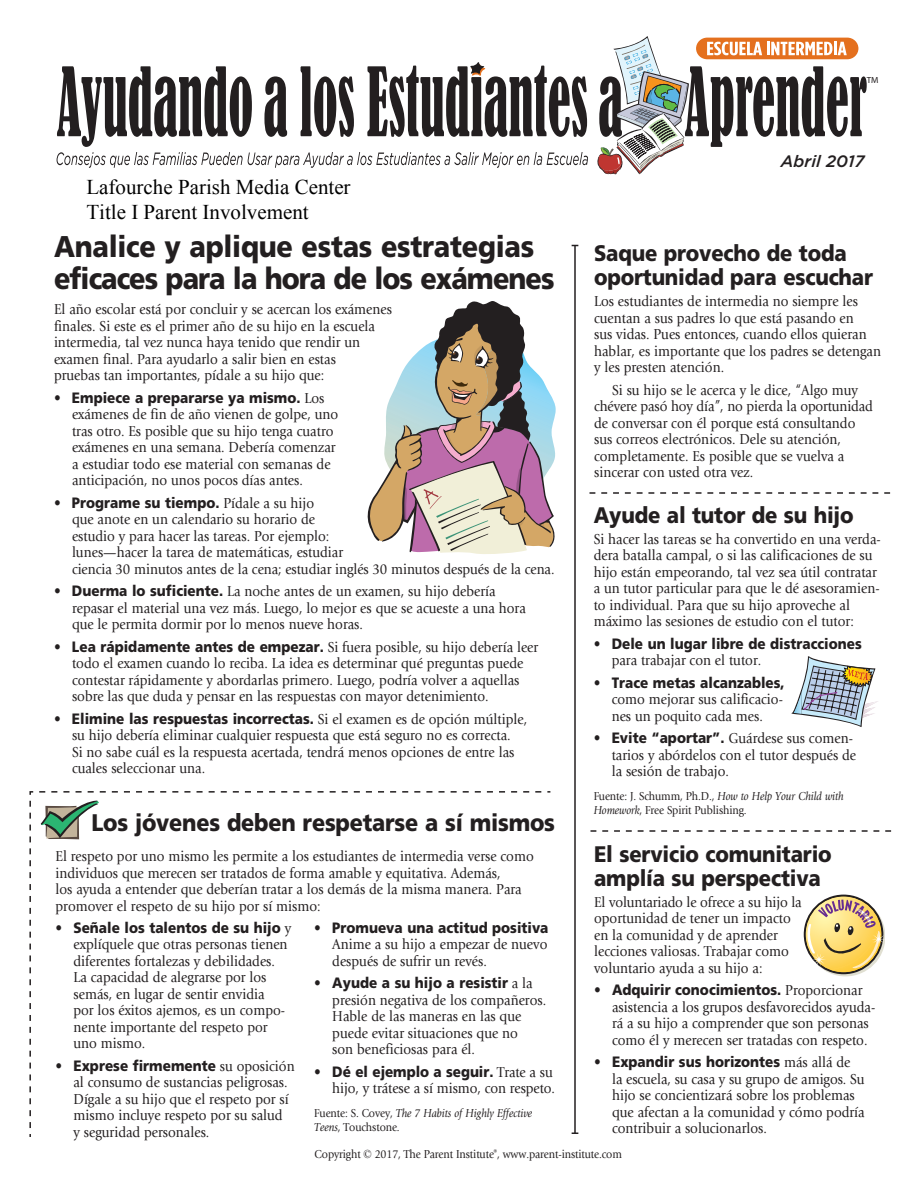
<style>
.page{position:relative;width:918px;height:1188px;background:#fff}
.page>*{position:absolute;margin:0;border:0;box-sizing:border-box;transform-origin:0 0}
.Heading_Large{font:900 30px/31.5px "Frutiger LT Std";letter-spacing:-.01em;color:#231f20;scale:.9 1}
.Heading_2{font:900 24px "Frutiger LT Std";letter-spacing:-.01em;color:#231f20;scale:.9 1}
.Heading_3{font:900 22.5px/24px "Frutiger LT Std";letter-spacing:-.01em;color:#231f20;scale:.9 1}
.t1{font:21px/25.5px "Times New Roman";color:#000}
.t2{font:italic 500 16.5px "Gotham";color:#231f20}
.Bulleted_Text{font:15px/16.5px "Giovanni";color:#231f20;scale:.9 1}
.Body_Text{font:15px/16.5px "Giovanni";color:#231f20;scale:.9 1}
.Bulleted_Text-2{font:900 15px/16.5px "Frutiger LT Std";color:#231f20;scale:.9 1}
.Source_Font{font:12px/13.5px "Giovanni";letter-spacing:-.01em;color:#231f20;scale:.9 1}
.Source_Font-2{font:italic 12px/13.5px "Giovanni";letter-spacing:-.01em;color:#231f20;scale:.9 1}
.t3{font:8.85px "Myriad Pro";color:#231f20}
.s1{font-family:"Frutiger LT Std";font-weight:900}
.s2{font-style:normal}
.s3{font-family:"Giovanni";font-weight:400}
.s4{font-style:italic}
.s5{font-family:"Times New Roman"}
</style>
<div class="page">
<hr style="left:574px;top:246px;width:2px;height:887px;background:#231f20">
<svg style="left:572px;top:1132px;width:6px;height:2px"></svg>
<svg style="left:590px;top:492px;width:300px;height:2px"></svg>
<svg style="left:591px;top:830px;width:300px;height:2px"></svg>
<svg style="left:29px;top:791px;width:522px;height:346px"></svg>
<svg style="left:57px;top:62px;width:531px;height:106px"></svg>
<svg style="left:597px;top:36px;width:270px;height:138px"></svg>
<svg style="left:41px;top:801px;width:58px;height:38px"></svg>
<svg style="left:368px;top:301px;width:188px;height:253px"></svg>
<svg style="left:791px;top:656px;width:87px;height:71px"></svg>
<svg style="left:804px;top:895px;width:79px;height:79px"></svg>
<svg style="left:805px;top:900px;width:80px;height:71px"></svg>
<p class="t3" style="left:867px;top:74px;width:13px">TM</p>
<h3 class="t1" style="left:86px;top:174px;width:266px">Lafourche Parish Media Center<br>Title I Parent Involvement</h3>
<p class="Heading_Large" style="left:54px;top:231px;width:558px">Analice y aplique estas estrategias eficaces para la hora de los exámenes</p>
<p class="Body_Text" style="left:54px;top:301px;width:377px">El año escolar está por concluir y se acercan los exámenes finales. Si este es el primer año de su hijo en la escuela intermedia, tal vez nunca haya tenido que rendir un examen final. Para ayudarlo a salir bien en estas<br>pruebas tan importantes, pídale a su hijo que:</p>
<p class="Bulleted_Text" style="left:72px;top:390px;width:297px;text-indent:-18px"><span class="s1">• Empiece a prepararse ya mismo.</span> Los exámenes de fin de año vienen de golpe, uno tras otro. Es posible que su hijo tenga cuatro exámenes en una semana. Debería comenzar a estudiar todo ese material con semanas de anticipación, no unos pocos días antes.</p>
<p class="Bulleted_Text" style="left:72px;top:495px;width:538px;text-indent:-18px"><span class="s1">• Programe su tiempo.</span> Pídale a su hijo<br>que anote en un calendario su horario de<br>estudio y para hacer las tareas. Por ejemplo:<br>lunes—hacer la tarea de matemáticas, estudiar<br>ciencia 30 minutos antes de la cena; estudiar inglés 30 minutos después de la cena.</p>
<p class="Bulleted_Text" style="left:72px;top:583px;width:506px;text-indent:-18px"><span class="s1">• Duerma lo suficiente.</span> La noche antes de un examen, su hijo debería repasar el material una vez más. Luego, lo mejor es que se acueste a una hora que le permita dormir por lo menos nueve horas.</p>
<p class="Bulleted_Text" style="left:72px;top:639px;width:520px;text-indent:-18px"><span class="s1">• Lea rápidamente antes de empezar.</span> Si fuera posible, su hijo debería leer todo el examen cuando lo reciba. La idea es determinar qué preguntas puede contestar rápidamente y abordarlas primero. Luego, podría volver a aquellas sobre las que duda y pensar en las respuestas con mayor detenimiento.</p>
<p class="Bulleted_Text" style="left:72px;top:711px;width:507px;text-indent:-18px"><span class="s1">• Elimine las respuestas incorrectas.</span> Si el examen es de opción múltiple, su hijo debería eliminar cualquier respuesta que está seguro no es correcta.<br>Si no sabe cuál es la respuesta acertada, tendrá menos opciones de entre las cuales seleccionar una.</p>
<p class="Heading_2" style="left:92px;top:808px;width:517px">Los jóvenes deben respetarse a sí mismos</p>
<p class="Body_Text" style="left:56px;top:848px;width:533px">El respeto por uno mismo les permite a los estudiantes de intermedia verse como individuos que merecen ser tratados de forma amable y equitativa. Además,<br>los ayuda a entender que deberían tratar a los demás de la misma manera. Para promover el respeto de su hijo por sí mismo:</p>
<p class="Bulleted_Text" style="left:74px;top:920px;width:243px;text-indent:-18px"><span class="s1">• Señale los talentos de su hijo</span> y explíquele que otras personas tienen diferentes fortalezas y debilidades.<br>La capacidad de alegrarse por los semás, en lugar de sentir envidia<br>por los éxitos ajemos, es un compo&shy;nente importante del respeto por uno mismo.</p>
<p class="Bulleted_Text" style="left:74px;top:1058px;width:247px;text-indent:-18px"><span class="s1">• Exprese firmemente</span> su oposición al consumo de sustancias peligrosas.<br>Dígale a su hijo que el respeto por sí mismo incluye respeto por su salud<br>y seguridad personales.</p>
<p class="Bulleted_Text" style="left:332px;top:920px;width:242px;text-align:justify;text-indent:-18px"><span class="s1">• Promueva una actitud positiva </span>Anime a su hijo a empezar de nuevo después de sufrir un revés.</p>
<p class="Bulleted_Text" style="left:332px;top:975px;width:239px;text-indent:-18px"><span class="s1">• Ayude a su hijo a resistir</span> a la presión negativa de los compañeros.<br>Hable de las maneras en las que puede evitar situaciones que no<br>son beneficiosas para él.</p>
<p class="Bulleted_Text" style="left:314px;top:1064px;width:269px;text-align:right"><span class="s1">• Dé el ejemplo a seguir.</span> Trate a su hijo, y trátese a sí mismo, con respeto.</p>
<p class="Source_Font-2" style="left:314px;top:1107px;width:244px"><span class="s2">Fuente: S. Covey,</span> The 7 Habits of Highly Effective<br>Teens<span class="s2">, Touchstone.</span></p>
<p class="t2" style="left:781px;top:150px;width:85px">Abril 2017</p>
<p class="Heading_3" style="left:594px;top:241px;width:311px">Saque provecho de toda oportunidad para escuchar</p>
<p class="Body_Text" style="left:594px;top:293px;width:320px">Los estudiantes de intermedia no siempre les cuentan a sus padres lo que está pasando en<br>sus vidas. Pues entonces, cuando ellos quieran hablar, es importante que los padres se detengan y les presten atención.</p>
<p class="Body_Text" style="left:594px;top:382px;width:311px;text-indent:18px">Si su hijo se le acerca y le dice, “Algo muy chévere pasó hoy día”, no pierda la oportunidad de conversar con él porque está consultando sus correos electrónicos. Dele su atención, completamente. Es posible que se vuelva a sincerar con usted otra vez.</p>
<p class="Heading_3" style="left:594px;top:503px;width:290px">Ayude al tutor de su hijo</p>
<p class="Body_Text" style="left:594px;top:531px;width:320px">Si hacer las tareas se ha convertido en una verda&shy;dera batalla campal, o si las calificaciones de su hijo están empeorando, tal vez sea útil contratar a un tutor particular para que le dé asesoramien&shy;to individual. Para que su hijo aproveche al máximo las sesiones de estudio con el tutor:</p>
<p class="Bulleted_Text-2" style="left:612px;top:635px;width:279px;text-indent:-18px">• Dele un lugar libre de distracciones <span class="s3">para trabajar con el tutor.</span></p>
<p class="Bulleted_Text" style="left:612px;top:675px;width:194px;text-align:justify;text-indent:-18px"><span class="s1">• Trace metas alcanzables, </span>como mejorar sus calificacio&shy;nes un poquito cada mes.</p>
<p class="Bulleted_Text" style="left:612px;top:730px;width:273px;text-indent:-18px"><span class="s1">• Evite “aportar”.</span> Guárdese sus comen&shy;tarios y abórdelos con el tutor después de la sesión de trabajo.</p>
<p class="Source_Font" style="left:594px;top:790px;width:279px">Fuente: J. Schumm, Ph.D., <span class="s4">How to Help Your Child with<br>Homework</span>, Free Spirit Publishing.</p>
<p class="Heading_3" style="left:594px;top:842px;width:266px">El servicio comunitario amplía su perspectiva</p>
<p class="Body_Text" style="left:594px;top:894px;width:232px">El voluntariado le ofrece a su hijo la oportunidad de tener un impacto en la comunidad y de aprender lecciones valiosas. Trabajar como voluntario ayuda a su hijo a:</p>
<p class="Bulleted_Text" style="left:612px;top:982px;width:294px;text-indent:-18px"><span class="s1">• Adquirir conocimientos.</span> Proporcionar asistencia a los grupos desfavorecidos ayuda&shy;rá a su hijo a comprender que son personas como él y merecen ser tratadas con respeto.</p>
<p class="Bulleted_Text" style="left:612px;top:1054px;width:282px;text-indent:-18px"><span class="s1">• Expandir sus horizontes</span> más allá de<br>la escuela, su casa y su grupo de amigos. Su hijo se concientizará sobre los problemas que afectan a la comunidad y cómo podría contribuir a solucionarlos.</p>
<p class="Source_Font" style="left:315px;top:1148px;width:343px">Copyright <span class="s5">©</span> 2017, The Parent Institute<sup>®</sup>, www.parent-institute.com</p>
</div>
